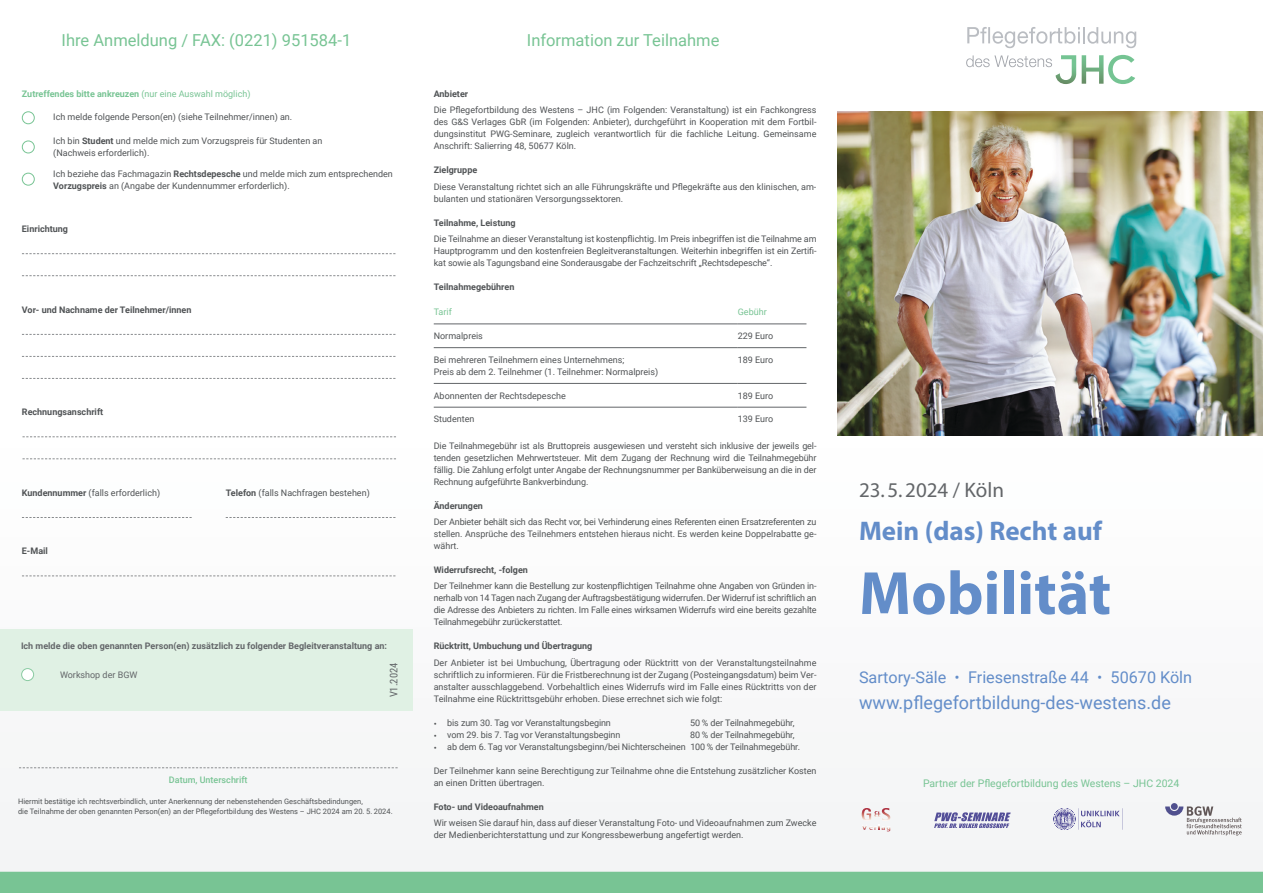
<style>
.page{position:relative;width:1263px;height:893px;background:#fff}
.page>*{position:absolute;margin:0;border:0;box-sizing:border-box;transform-origin:0 0}
.t1{font:700 61.5px "Myriad Pro";color:#638dc9}
.t2{font:700 27px "Myriad Pro";color:#638dc9}
.t3{font:21px "Myriad Pro";color:#636669}
.t4{font:18px "Roboto";color:#638dc9}
.t5{font:16.5px "Roboto";color:#78c494}
.t6{font:16.2px "Roboto";color:#638dc9}
.t7{font:10.5px "Roboto";color:#78c494}
.t8{font:10.5px "Roboto Condensed";color:#636669}
.t9{font:9px/12px "Roboto";color:#505355}
.t10{font:700 9px "Roboto";color:#505355}
.t11{font:700 9px "Roboto";color:#636669}
.t12{font:700 9px "Roboto";color:#78c494}
.t13{font:500 9px "Roboto";color:#78c494}
.t14{font:9px "Roboto";color:#636669}
.t15{font:9px "Roboto";color:#78c494}
.t16{font:7.5px/10.5px "Roboto";color:#505355}
.s1{font-weight:400}
.s2{font-weight:700}
.s3{font-family:"Roboto Condensed";font-weight:300}
</style>
<div class="page">
<div style="left:0;top:872px;width:1263px;height:21px;background:#78c494"></div>
<svg style="left:0;top:435px;width:1263px;height:437px"></svg>
<img style="left:838px;top:111px;width:425px;height:324px">
<div style="left:0;top:629px;width:412px;height:82px;background:#e0f1e4"></div>
<img style="left:1082px;top:55px;width:21px;height:29px">
<svg style="left:967px;top:27px;width:169px;height:21px"></svg>
<svg style="left:966px;top:55px;width:86px;height:12px"></svg>
<img style="left:1055px;top:55px;width:21px;height:29px">
<img style="left:1108px;top:55px;width:27px;height:29px">
<svg style="left:98px;top:767px;width:300px;height:1px"></svg>
<svg style="left:22px;top:253px;width:373px;height:1px"></svg>
<svg style="left:22px;top:275px;width:373px;height:1px"></svg>
<svg style="left:97px;top:575px;width:298px;height:1px"></svg>
<svg style="left:22px;top:334px;width:373px;height:1px"></svg>
<svg style="left:22px;top:356px;width:373px;height:1px"></svg>
<svg style="left:22px;top:378px;width:373px;height:1px"></svg>
<svg style="left:98px;top:458px;width:298px;height:1px"></svg>
<svg style="left:98px;top:436px;width:298px;height:1px"></svg>
<svg style="left:226px;top:517px;width:169px;height:1px"></svg>
<svg style="left:22px;top:517px;width:170px;height:1px"></svg>
<div style="left:22px;top:141px;width:13px;height:12px;border:1px solid #78c494;border-radius:50%"></div>
<div style="left:22px;top:111px;width:13px;height:13px;border:1px solid #78c494;border-radius:50%"></div>
<div style="left:22px;top:173px;width:13px;height:13px;border:1px solid #78c494;border-radius:50%"></div>
<hr style="left:434px;top:324px;width:304px;height:1px;background:#636669">
<hr style="left:738px;top:324px;width:68px;height:1px;background:#636669">
<hr style="left:434px;top:347px;width:304px;height:1px;background:#636669">
<hr style="left:738px;top:347px;width:68px;height:1px;background:#636669">
<hr style="left:434px;top:383px;width:304px;height:1px;background:#636669">
<hr style="left:738px;top:383px;width:68px;height:1px;background:#636669">
<hr style="left:434px;top:407px;width:304px;height:1px;background:#636669">
<hr style="left:738px;top:407px;width:68px;height:1px;background:#636669">
<div style="left:22px;top:669px;width:12px;height:12px;background:#fff;border-radius:50%"></div>
<div style="left:21px;top:668px;width:13px;height:13px;border:1px solid #8acba2;border-radius:50%"></div>
<div style="left:1171px;top:803px;width:7px;height:7px;background:#50508e;border-radius:50%"></div>
<svg style="left:1165px;top:806px;width:77px;height:30px"></svg>
<svg style="left:1053px;top:808px;width:69px;height:22px"></svg>
<svg style="left:934px;top:812px;width:77px;height:16px"></svg>
<svg style="left:862px;top:808px;width:28px;height:23px"></svg>
<h3 class="t5" style="left:62px;top:29px;width:291px">Ihre Anmeldung / FAX: (0221) 951584-1</h3>
<h3 class="t5" style="left:527px;top:29px;width:194px">Information zur Teilnahme</h3>
<p class="t12" style="left:22px;top:88px;width:230px">Zutreffendes bitte ankreuzen <span class="s1">(nur eine Auswahl möglich)</span></p>
<p class="t9" style="left:53px;top:134px;width:271px">Ich bin <span class="s2">Student</span> und melde mich zum Vorzugspreis für Studenten an (Nachweis erforderlich).</p>
<p class="t10" style="left:434px;top:88px;width:36px">Anbieter</p>
<p class="t9" style="left:434px;top:104px;width:384px;text-align:justify">Die Pflegefortbildung des Westens – JHC (im Folgenden: Veranstaltung) ist ein Fachkongress des G&amp;S Verlages GbR (im Folgenden: Anbieter), durchgeführt in Kooperation mit dem Fortbil&shy;dungsinstitut PWG-Seminare, zugleich verantwortlich für die fachliche Leitung. Gemeinsame Anschrift: Salierring 48, 50677 Köln.</p>
<p class="t10" style="left:434px;top:164px;width:45px">Zielgruppe</p>
<p class="t9" style="left:434px;top:180px;width:384px">Diese Veranstaltung richtet sich an alle Führungskräfte und Pflegekräfte aus den klinischen, am&shy;bulanten und stationären Versorgungssektoren.</p>
<p class="t10" style="left:434px;top:216px;width:83px">Teilnahme, Leistung</p>
<p class="t9" style="left:434px;top:232px;width:384px;text-align:justify">Die Teilnahme an dieser Veranstaltung ist kostenpflichtig. Im Preis inbegriffen ist die Teilnahme am Hauptprogramm und den kostenfreien Begleitveranstaltungen. Weiterhin inbegriffen ist ein Zertifi&shy;kat sowie als Tagungsband eine Sonderausgabe der Fachzeitschrift „Rechtsdepesche“.</p>
<p class="t10" style="left:434px;top:280px;width:82px">Teilnahmegebühren</p>
<p class="t15" style="left:434px;top:306px;width:20px">Tarif</p>
<p class="t15" style="left:738px;top:306px;width:30px">Gebühr</p>
<p class="t9" style="left:434px;top:330px;width:51px">Normalpreis</p>
<p class="t9" style="left:738px;top:330px;width:37px">229 Euro</p>
<p class="t9" style="left:434px;top:353px;width:226px">Bei mehreren Teilnehmern eines Unternehmens;<br>Preis ab dem 2. Teilnehmer (1. Teilnehmer: Normalpreis)</p>
<p class="t9" style="left:738px;top:353px;width:37px">189 Euro</p>
<p class="t9" style="left:434px;top:389px;width:134px">Abonnenten der Rechtsdepesche</p>
<p class="t9" style="left:738px;top:389px;width:37px">189 Euro</p>
<p class="t9" style="left:434px;top:413px;width:42px">Studenten</p>
<p class="t9" style="left:738px;top:413px;width:37px">139 Euro</p>
<p class="t9" style="left:434px;top:439px;width:384px;text-align:justify">Die Teilnahmegebühr ist als Bruttopreis ausgewiesen und versteht sich inklusive der jeweils gel&shy;tenden gesetzlichen Mehrwertsteuer. Mit dem Zugang der Rechnung wird die Teilnahmegebühr fällig. Die Zahlung erfolgt unter Angabe der Rechnungsnummer per Banküberweisung an die in der Rechnung aufgeführte Bankverbindung.</p>
<p class="t10" style="left:434px;top:499px;width:51px">Änderungen</p>
<p class="t9" style="left:434px;top:516px;width:384px;text-align:justify">Der Anbieter behält sich das Recht vor, bei Verhinderung eines Referenten einen Ersatzreferenten zu stellen. Ansprüche des Teilnehmers entstehen hieraus nicht. Es werden keine Doppelrabatte ge&shy;währt.</p>
<p class="t10" style="left:434px;top:564px;width:96px">Widerrufsrecht, -folgen</p>
<p class="t9" style="left:434px;top:580px;width:384px;text-align:justify">Der Teilnehmer kann die Bestellung zur kostenpflichtigen Teilnahme ohne Angaben von Gründen in&shy;nerhalb von 14 Tagen nach Zugang der Auftragsbestätigung widerrufen. Der Widerruf ist schriftlich an die Adresse des Anbieters zu richten. Im Falle eines wirksamen Widerrufs wird eine bereits gezahlte Teilnahmegebühr zurückerstattet.</p>
<p class="t10" style="left:434px;top:640px;width:160px">Rücktritt, Umbuchung und Übertragung</p>
<p class="t9" style="left:434px;top:656px;width:384px;text-align:justify">Der Anbieter ist bei Umbuchung, Übertragung oder Rücktritt von der Veranstaltungsteilnahme schriftlich zu informieren. Für die Fristberechnung ist der Zugang (Posteingangsdatum) beim Ver&shy;anstalter ausschlaggebend. Vorbehaltlich eines Widerrufs wird im Falle eines Rücktritts von der Teilnahme eine Rücktrittsgebühr erhoben. Diese errechnet sich wie folgt:</p>
<p class="t9" style="left:434px;top:716px;width:179px">• bis zum 30. Tag vor Veranstaltungsbeginn</p>
<p class="t9" style="left:690px;top:716px;width:106px">50 % der Teilnahmegebühr,</p>
<p class="t9" style="left:434px;top:728px;width:188px">• vom 29. bis 7. Tag vor Veranstaltungsbeginn</p>
<p class="t9" style="left:690px;top:728px;width:106px">80 % der Teilnahmegebühr,</p>
<p class="t9" style="left:434px;top:740px;width:368px">• ab dem 6. Tag vor Veranstaltungsbeginn/bei Nichterscheinen 100 % der Teilnahmegebühr.</p>
<p class="t9" style="left:434px;top:764px;width:384px">Der Teilnehmer kann seine Berechtigung zur Teilnahme ohne die Entstehung zusätzlicher Kosten an einen Dritten übertragen.</p>
<p class="t10" style="left:434px;top:800px;width:112px">Foto- und Videoaufnahmen</p>
<p class="t9" style="left:434px;top:816px;width:384px">Wir weisen Sie darauf hin, dass auf dieser Veranstaltung Foto- und Videoaufnahmen zum Zwecke der Medienberichterstattung und zur Kongressbewerbung angefertigt werden.</p>
<p class="t9" style="left:53px;top:111px;width:240px">Ich melde folgende Person(en) (siehe Teilnehmer/innen) an.</p>
<p class="t9" style="left:53px;top:167px;width:341px">Ich beziehe das Fachmagazin <span class="s2">Rechtsdepesche</span> und melde mich zum entsprechenden<br><span class="s2">Vorzugspreis</span> an (Angabe der Kundennummer erforderlich).</p>
<p class="t10" style="left:22px;top:223px;width:48px">Einrichtung</p>
<p class="t10" style="left:22px;top:303px;width:171px">Vor- und Nachname der Teilnehmer/innen</p>
<p class="t10" style="left:22px;top:406px;width:83px">Rechnungsanschrift</p>
<h3 class="t3" style="left:859px;top:477px;width:146px">23. 5. 2024 / Köln</h3>
<p class="t9" style="left:22px;top:486px;width:140px"><span class="s2">Kundennummer</span> (falls erforderlich)</p>
<p class="t9" style="left:226px;top:486px;width:146px"><span class="s2">Telefon</span> (falls Nachfragen bestehen)</p>
<h2 class="t2" style="left:859px;top:513px;width:244px">Mein (das) Recht auf</h2>
<h1 class="t1" style="left:859px;top:553px;width:254px">Mobilität</h1>
<p class="t10" style="left:22px;top:545px;width:28px">E-Mail</p>
<p class="t11" style="left:21px;top:640px;width:368px">Ich melde die oben genannten Person(en) zusätzlich zu folgender Begleitveranstaltung an:</p>
<p class="t14" style="left:60px;top:668px;width:79px">Workshop der BGW</p>
<p class="t8" style="left:387px;top:697px;width:36px;rotate:-90deg">V1.2024</p>
<h3 class="t6" style="left:859px;top:666px;width:335px">Sartory-Säle <span class="s3">•</span> Friesenstraße 44 <span class="s3">•</span> 50670 Köln</h3>
<h3 class="t4" style="left:859px;top:690px;width:313px">www.pflegefortbildung-des-westens.de</h3>
<p class="t13" style="left:169px;top:773px;width:80px">Datum, Unterschrift</p>
<p class="t16" style="left:18px;top:796px;width:376px">Hiermit bestätige ich rechtsverbindlich, unter Anerkennung der nebenstehenden Geschäftsbedindungen,<br>die Teilnahme der oben genannten Person(en) an der Pflegefortbildung des Westens – JHC 2024 am 20. 5. 2024.</p>
<p class="t7" style="left:923px;top:776px;width:258px">Partner der Pflegefortbildung des Westens – JHC 2024</p>
</div>
